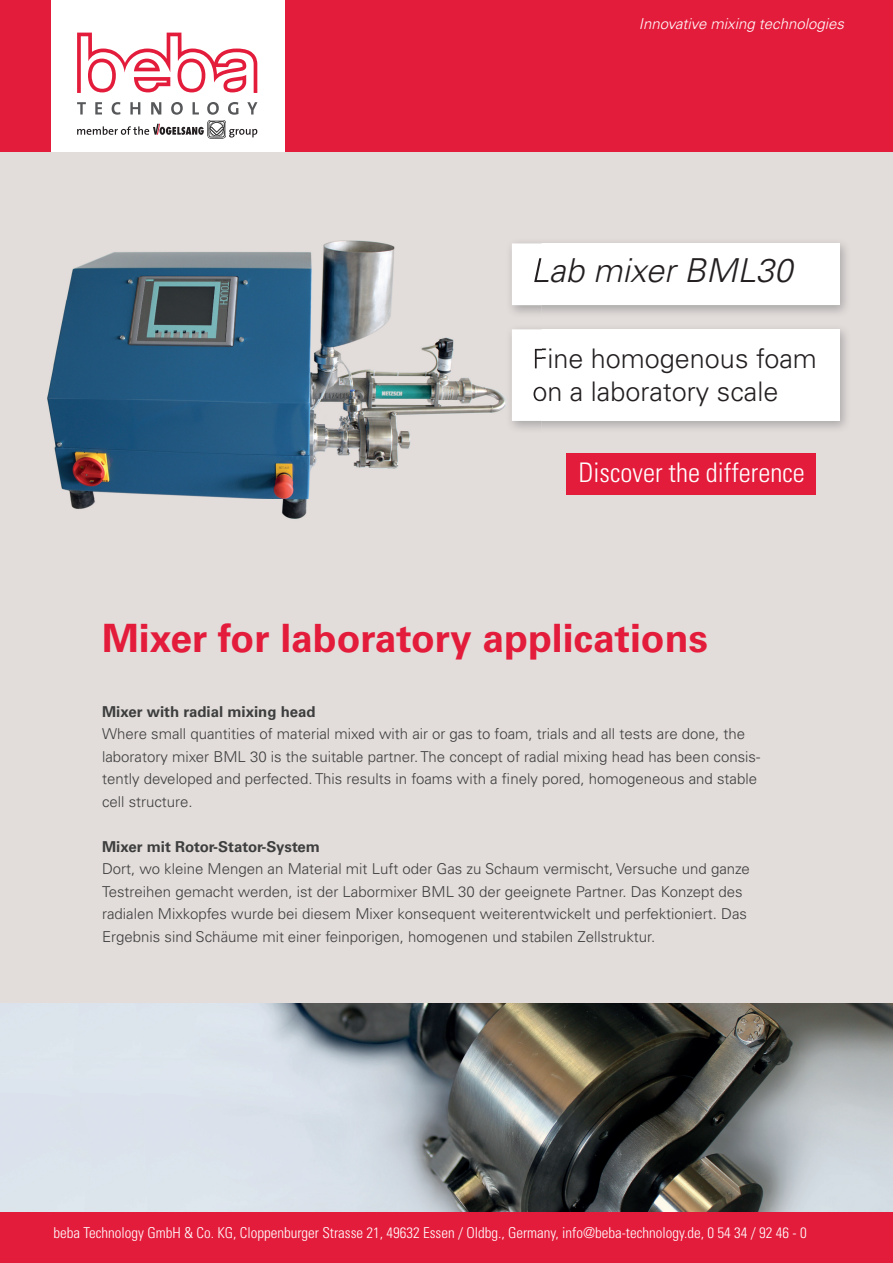
<style>
.page{position:relative;width:893px;height:1263px;background:#fff}
.page>*{position:absolute;margin:0;border:0;box-sizing:border-box;transform-origin:0 0}
.t1{font:700 39px "Univers LT Pro 65";color:#e41c3b}
.t2{font:italic 300 33px "Univers LT Pro 45";color:#231f20}
.t3{font:300 27px/32.4px "Univers LT Pro 45";color:#231f20}
.t4{font:300 condensed 27px "Univers LT Std";color:#fff}
.t5{font:300 15px/22.5px "Univers LT Pro 45";color:#3e3e3f}
.t6{font:300 condensed 15px "Univers LT Std";color:#fff}
.t7{font:700 15px "Univers LT Pro 65";color:#3e3e3f}
.t8{font:italic 300 15px "Univers LT Pro 45";color:#fff}
</style>
<div class="page">
<div style="left:0;top:1212px;width:893px;height:51px;background:#e41c3b"></div>
<div style="left:0;top:152px;width:893px;height:851px;background:#e2ddda"></div>
<img style="left:542px;top:238px;width:309px;height:80px">
<div style="left:512px;top:244px;width:327px;height:61px;background:#fff"></div>
<img style="left:542px;top:324px;width:309px;height:109px">
<div style="left:512px;top:330px;width:327px;height:91px;background:#fff"></div>
<div style="left:566px;top:454px;width:250px;height:41px;background:#e41c3b"></div>
<img style="left:24px;top:201px;width:518px;height:348px">
<img style="left:512px;top:244px;width:30px;height:61px">
<img style="left:534px;top:258px;width:8px;height:25px">
<img style="left:512px;top:330px;width:30px;height:91px">
<img style="left:535px;top:349px;width:7px;height:25px">
<img style="left:533px;top:381px;width:9px;height:25px">
<div style="left:0;top:0;width:893px;height:152px;background:#e41c3b"></div>
<div style="left:51px;top:0;width:233px;height:152px;background:#fff"></div>
<img style="left:0;top:1003px;width:893px;height:209px">
<svg style="left:77px;top:33px;width:180px;height:60px"></svg>
<svg style="left:77px;top:102px;width:180px;height:36px"></svg>
<p class="t8" style="left:639px;top:15px;width:207px">Innovative mixing technologies</p>
<h2 class="t2" style="left:531px;top:250px;width:263px">Lab mixer BML30</h2>
<h3 class="t3" style="left:532px;top:343px;width:286px">Fine homogenous foam on a laboratory scale</h3>
<h3 class="t4" style="left:578px;top:456px;width:228px">Discover the difference</h3>
<h1 class="t1" style="left:102px;top:615px;width:607px">Mixer for laboratory applications</h1>
<p class="t7" style="left:102px;top:702px;width:215px">Mixer with radial mixing head</p>
<p class="t5" style="left:102px;top:723px;width:660px">Where small quantities of material mixed with air or gas to foam, trials and all tests are done, the laboratory mixer BML 30 is the suitable partner. The concept of radial mixing head has been consis&shy;tently developed and perfected. This results in foams with a finely pored, homogeneous and stable cell structure.</p>
<p class="t7" style="left:102px;top:837px;width:220px">Mixer mit Rotor-Stator-System</p>
<p class="t5" style="left:102px;top:858px;width:649px">Dort, wo kleine Mengen an Material mit Luft oder Gas zu Schaum vermischt, Versuche und ganze Testreihen gemacht werden, ist der Labormixer BML 30 der geeignete Partner. Das Konzept des radialen Mixkopfes wurde bei diesem Mixer konsequent weiterentwickelt und perfektioniert. Das Ergebnis sind Schäume mit einer feinporigen, homogenen und stabilen Zellstruktur.</p>
<p class="t6" style="left:54px;top:1223px;width:755px">beba Technology GmbH &amp; Co. KG, Cloppenburger Strasse 21, 49632 Essen / Oldbg., Germany, info@beba-technology.de, 0 54 34 / 92 46 - 0</p>
</div>
